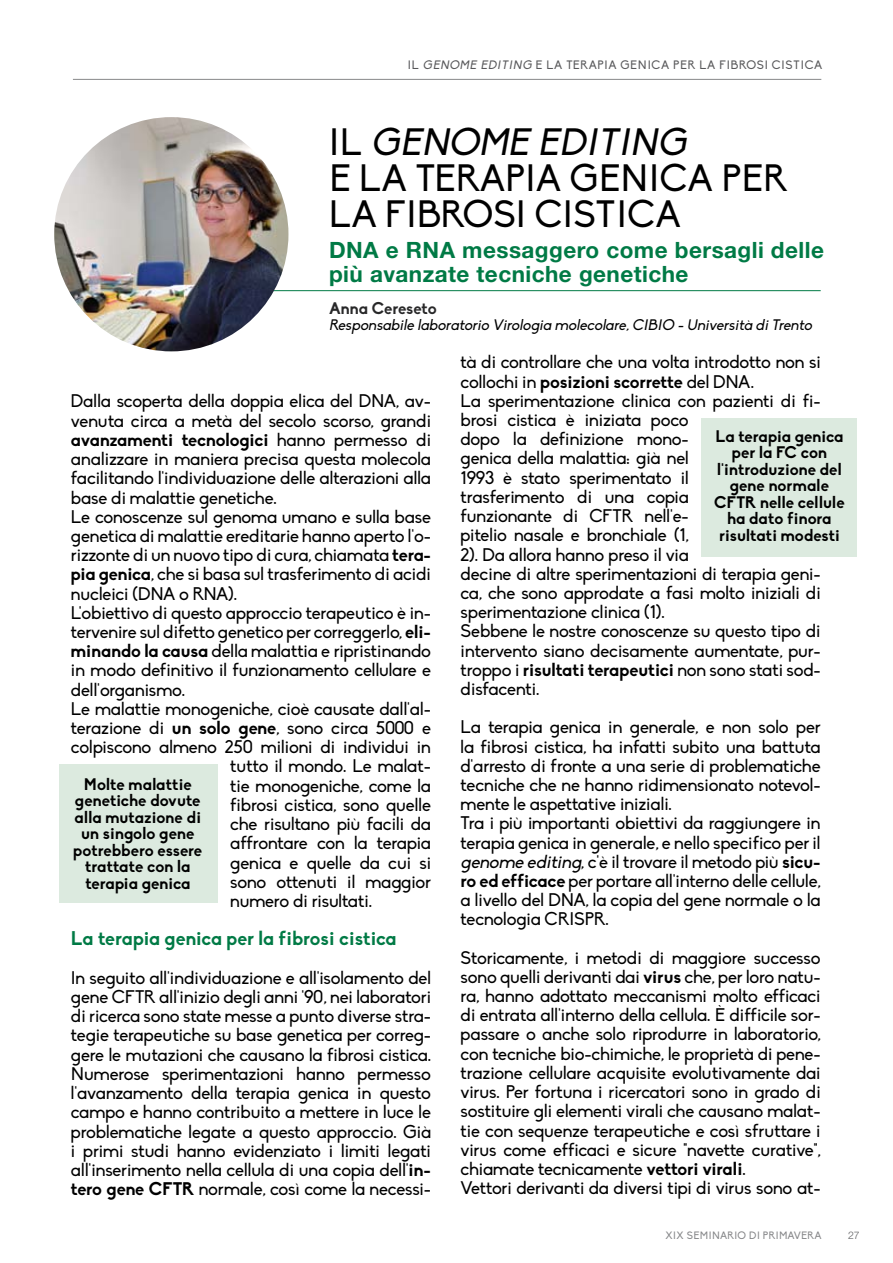
<style>
.page{position:relative;width:893px;height:1263px;background:#fff}
.page>*{position:absolute;margin:0;border:0;box-sizing:border-box;transform-origin:0 0}
.t1{font:37.5px/36px "Biko";color:#000}
.t2{font:italic 37.5px "Biko";color:#000}
.t3{font:700 22.5px/24px "Helvetica Neue LT Std";letter-spacing:.02em;color:#007a45}
.t4{font:700 19.5px "Biko";color:#007a45}
.t5{font:18px/19.2px "Biko";letter-spacing:-.01em;color:#000}
.t6{font:700 18px "Biko";letter-spacing:-.01em;color:#000}
.t7{font:700 16.5px/16.5px "Biko";color:#000;text-align:center}
.t8{font:700 16.5px "Biko";letter-spacing:-.005em;color:#282829}
.t9{font:italic 15px "Biko";color:#000}
.t10{font:12px "Biko";letter-spacing:.05em;color:#58585a}
.t11{font:italic 12px "Biko";color:#58585a}
.t12{font:10.5px "Biko";letter-spacing:.035em;color:#858688}
.t13{font:300 10.5px "Helvetica Neue LT Std";color:#616264}
.s1{font-style:normal}
.s2{font-style:italic}
.s3{font-weight:400}
.s4{font-weight:700}
</style>
<div class="page">
<hr style="left:73px;top:79px;width:748px;height:1px;background:#87888a">
<hr style="left:179px;top:290px;width:642px;height:1px;background:#007a45">
<img style="left:54px;top:117px;width:234px;height:234px;border-radius:117px">
<div style="left:59px;top:764px;width:158px;height:139px;background:#dceadf"></div>
<div style="left:702px;top:418px;width:155px;height:139px;background:#dceadf"></div>
<p class="t11" style="left:408px;top:58px;width:35px"><span class="s1">IL</span> GENO</p>
<p class="t10" style="left:460px;top:58px;width:364px"><span class="s2">ME EDITING</span>E LA TERAPIA GEN ICA PER LA FIBROSI CISTICA</p>
<h1 class="t2" style="left:329px;top:121px;width:99px"><span class="s1">IL</span> GENO</h1>
<h1 class="t2" style="left:478px;top:121px;width:217px">ME EDITING</h1>
<h1 class="t1" style="left:329px;top:161px;width:460px">E LA TERAPIA GEN ICA PER<br>LA FIBROSI CISTICA</h1>
<p class="t3" style="left:329px;top:237px;width:496px">DNA e RNA messaggero come bersagli delle più avanzate tecniche genetiche</p>
<p class="t8" style="left:329px;top:298px;width:109px">Anna Cereseto</p>
<p class="t9" style="left:329px;top:317px;width:487px">Responsabile laboratorio Virologia molecolare,CIBIO - Università diTrento</p>
<p class="t5" style="left:71px;top:392px;width:362px">Dalla scoperta della doppia elica del DNA, av-</p>
<p class="t5" style="left:71px;top:411px;width:362px">venuta circa a metà del secolo scorso, grandi</p>
<p class="t6" style="left:71px;top:429px;width:362px">avanzamenti tecnologici <span class="s3">hanno permesso di</span></p>
<p class="t5" style="left:71px;top:450px;width:362px">analizzare in maniera precisa questa molecola</p>
<p class="t5" style="left:71px;top:469px;width:361px">facilitando l'individuazione delle alterazioni alla</p>
<p class="t5" style="left:71px;top:488px;width:207px">base di malattie genetiche.</p>
<p class="t5" style="left:71px;top:507px;width:361px">Le conoscenze sul genoma umano e sulla base</p>
<p class="t5" style="left:71px;top:526px;width:362px">genetica di malattie ereditarie hanno aperto l'o-</p>
<p class="t5" style="left:71px;top:546px;width:362px">rizzonte di un nuovo tipo di cura, chiamata <span class="s4">tera-</span></p>
<p class="t5" style="left:71px;top:565px;width:362px"><span class="s4">pia genica</span>, che si basa sul trasferimento di acidi</p>
<p class="t5" style="left:71px;top:584px;width:168px">nucleici (DNA o RNA).</p>
<p class="t5" style="left:71px;top:603px;width:362px">L'obiettivo di questo approccio terapeutico è in-</p>
<p class="t5" style="left:71px;top:623px;width:362px">tervenire sul difetto genetico per correggerlo, <span class="s4">eli-</span></p>
<p class="t5" style="left:71px;top:642px;width:362px"><span class="s4">minando la causa</span> della malattia e ripristinando</p>
<p class="t5" style="left:71px;top:661px;width:362px">in modo definitivo il funzionamento cellulare e</p>
<p class="t5" style="left:71px;top:680px;width:116px">dell'organismo.</p>
<p class="t5" style="left:71px;top:699px;width:362px">Le malattie monogeniche, cioè causate dall'al-</p>
<p class="t5" style="left:71px;top:719px;width:362px">terazione di <span class="s4">un solo gene</span>, sono circa 5000 e</p>
<p class="t5" style="left:71px;top:738px;width:361px">colpiscono almeno 250 milioni di individui in</p>
<p class="t5" style="left:230px;top:757px;width:202px">tutto il mondo. Le malat-</p>
<p class="t5" style="left:230px;top:776px;width:202px">tie monogeniche, come la</p>
<p class="t5" style="left:230px;top:795px;width:202px">fibrosi cistica, sono quelle</p>
<p class="t5" style="left:230px;top:815px;width:202px">che risultano più facili da</p>
<p class="t5" style="left:230px;top:834px;width:202px">affrontare con la terapia</p>
<p class="t5" style="left:230px;top:853px;width:202px">genica e quelle da cui si</p>
<p class="t5" style="left:230px;top:872px;width:202px">sono ottenuti il maggior</p>
<p class="t5" style="left:230px;top:891px;width:143px">numero di risultati.</p>
<p class="t4" style="left:71px;top:927px;width:327px">La terapia genica per la fibrosi cistica</p>
<p class="t5" style="left:71px;top:968px;width:362px;text-align:justify">In seguito all'individuazione e all'isolamento del gene CFTR all'inizio degli anni '90, nei laboratori di ricerca sono state messe a punto diverse stra&shy;tegie terapeutiche su base genetica per correg&shy;gere le mutazioni che causano la fibrosi cistica.<br>N umerose sperimentazioni hanno permesso l'avanzamento della terapia genica in questo campo e hanno contribuito a mettere in luce le problematiche legate a questo approccio. Già i primi studi hanno evidenziato i limiti legati all'inserimento nella cellula di una copia dell'<span class="s4">in&shy;tero gene CFTR</span> normale, così come la necessi-</p>
<p class="t7" style="left:73px;top:776px;width:131px">Molte malattie genetiche dovute alla mutazione di un singolo gene potrebbero essere trattate con la terapia genica</p>
<p class="t5" style="left:461px;top:353px;width:362px">tà di controllare che una volta introdotto non si collochi in <span class="s4">posizioni scorrette</span> del DNA.<br>La sperimentazione clinica con pazienti di fi&shy;brosi cistica è iniziata poco<br>dopo la definizione mono-<br>genica della malattia: già nel<br>1993 è stato sperimentato il<br>trasferimento di una copia<br>funzionante di CFTR nell'e-<br>pitelio nasale e bronchiale (1,<br>2). Da allora hanno preso il via<br>decine di altre sperimentazioni di terapia geni&shy;ca, che sono approdate a fasi molto iniziali di sperimentazione clinica (1).<br>Sebbene le nostre conoscenze su questo tipo di intervento siano decisamente aumentate, pur&shy;troppo i <span class="s4">risultati terapeutici</span> non sono stati sod&shy;disfacenti.</p>
<p class="t5" style="left:461px;top:718px;width:362px">La terapia genica in generale, e non solo per la fibrosi cistica, ha infatti subito una battuta d'arresto di fronte a una serie di problematiche tecniche che ne hanno ridimensionato notevol&shy;mente le aspettative iniziali.<br>Tra i più importanti obiettivi da raggiungere in terapia genica in generale, e nello specifico per il <span class="s2">genome editing</span>, c'è il trovare il metodo più <span class="s4">sicu&shy;ro ed efficace</span> per portare all'interno delle cellule, a livello del DNA, la copia del gene normale o la tecnologia CRISPR.</p>
<p class="t5" style="left:461px;top:948px;width:362px">Storicamente, i metodi di maggiore successo sono quelli derivanti dai <span class="s4">virus</span> che, per loro natu&shy;ra, hanno adottato meccanismi molto efficaci di entrata all'interno della cellula. È difficile sor&shy;passare o anche solo riprodurre in laboratorio, con tecniche bio-chimiche, le proprietà di pene&shy;trazione cellulare acquisite evolutivamente dai virus. Per fortuna i ricercatori sono in grado di sostituire gli elementi virali che causano malat&shy;tie con sequenze terapeutiche e così sfruttare i virus come efficaci e sicure "navette curative", chiamate tecnicamente <span class="s4">vettori virali</span>.<br>Vettori derivanti da diversi tipi di virus sono at-</p>
<p class="t7" style="left:714px;top:428px;width:132px">La terapia genica per la FC con l'introduzione del gene normale<br>CFTR nelle cellule ha dato finora risultati modesti</p>
<p class="t12" style="left:665px;top:1229px;width:111px">XIX Semi nario di Primav</p>
<p class="t12" style="left:801px;top:1229px;width:15px">era</p>
<p class="t13" style="left:848px;top:1228px;width:13px">27</p>
</div>
